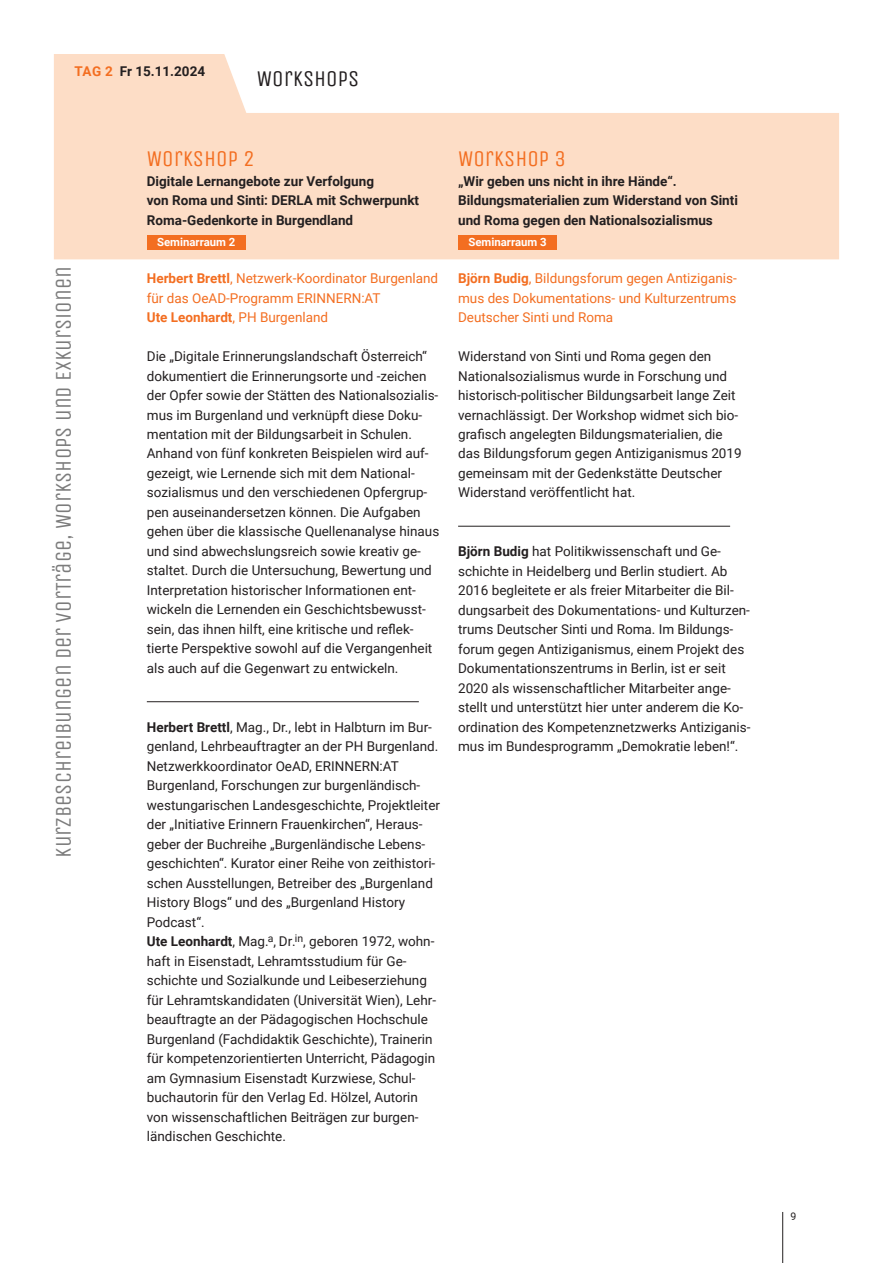
<style>
.page{position:relative;width:893px;height:1263px;background:#fff}
.page>*{position:absolute;margin:0;border:0;box-sizing:border-box;transform-origin:0 0}
.t1{font:22.5px "Unica One";color:#7c7c7c}
.t2{font:22.5px "Unica One";color:#f36e21}
.t3{font:22.5px "Unica One";color:#231f20}
.t4{font:13.5px/19.5px "Roboto";color:#231f20}
.t5{font:700 13.5px/19.5px "Roboto";color:#231f20}
.t6{font:13.5px/19.5px "Roboto";color:#f36e21}
.t7{font:700 11.4px "Roboto";color:#fff}
.t8{font:10.5px "Roboto";color:#231f20}
.s1{color:#f36e21}
.s2{font-weight:700}
</style>
<div class="page">
<hr style="left:782px;top:1212px;width:1px;height:51px;background:#231f20">
<svg style="left:54px;top:54px;width:785px;height:205px;fill:#fdddc6"></svg>
<hr style="left:147px;top:701px;width:272px;height:1px;background:#231f20">
<hr style="left:458px;top:526px;width:272px;height:1px;background:#231f20">
<div style="left:147px;top:235px;width:99px;height:15px;background:#f36e21"></div>
<div style="left:458px;top:235px;width:99px;height:15px;background:#f36e21"></div>
<p class="t5" style="left:75px;top:61px;width:132px"><span class="s1">TAG 2</span> Fr 15.11.2024</p>
<h1 class="t3" style="left:257px;top:65px;width:104px">WORKSHOPS</h1>
<h1 class="t2" style="left:147px;top:145px;width:109px">WORKSHOP 2</h1>
<p class="t5" style="left:147px;top:170px;width:274px">Digitale Lernangebote zur Verfolgung<br>von Roma und Sinti: DERLA mit Schwerpunkt<br>Roma-Gedenkorte in Burgendland</p>
<h1 class="t2" style="left:458px;top:145px;width:109px">WORKSHOP 3</h1>
<p class="t5" style="left:458px;top:170px;width:281px">„Wir geben uns nicht in ihre Hände“.<br>Bildungsmaterialien zum Widerstand von Sinti und Roma gegen den Nationalsozialismus</p>
<h1 class="t1" style="left:50px;top:858px;width:593px;rotate:-90deg">KURZBESCHREIBUNGEN DER VORTRÄGE, WORKSHOPS UND EXKURSIONEN</h1>
<p class="t7" style="left:157px;top:234px;width:80px">Seminarraum 2</p>
<p class="t7" style="left:468px;top:234px;width:80px">Seminarraum 3</p>
<p class="t6" style="left:147px;top:268px;width:293px"><span class="s2">Herbert Brettl</span>, Netzwerk-Koordinator Burgenland für das OeAD-Programm ERINNERN:AT<br><span class="s2">Ute Leonhardt</span>, PH Burgenland</p>
<p class="t4" style="left:147px;top:346px;width:294px">Die „Digitale Erinnerungslandschaft Österreich“ dokumentiert die Erinnerungsorte und -zeichen der Opfer sowie der Stätten des Nationalsozialis&shy;mus im Burgenland und verknüpft diese Doku&shy;mentation mit der Bildungsarbeit in Schulen.<br>Anhand von fünf konkreten Beispielen wird auf&shy;gezeigt, wie Lernende sich mit dem National&shy;sozialismus und den verschiedenen Opfergrup&shy;pen auseinandersetzen können. Die Aufgaben gehen über die klassische Quellenanalyse hinaus und sind abwechslungsreich sowie kreativ ge&shy;staltet. Durch die Untersuchung, Bewertung und Interpretation historischer Informationen ent&shy;wickeln die Lernenden ein Geschichtsbewusst&shy;sein, das ihnen hilft, eine kritische und reflek&shy;tierte Perspektive sowohl auf die Vergangenheit als auch auf die Gegenwart zu entwickeln.</p>
<p class="t4" style="left:147px;top:716px;width:295px"><span class="s2">Herbert Brettl</span>, Mag., Dr., lebt in Halbturn im Bur&shy;genland, Lehrbeauftragter an der PH Burgenland.<br>Netzwerkkoordinator OeAD, ERINNERN:AT Burgenland, Forschungen zur burgenländisch&shy;westungarischen Landesgeschichte, Projektleiter der „Initiative Erinnern Frauenkirchen“, Heraus&shy;geber der Buchreihe „Burgenländische Lebens&shy;geschichten“. Kurator einer Reihe von zeithistori&shy;schen Ausstellungen, Betreiber des „Burgenland History Blogs“ und des „Burgenland History Podcast“.<br><span class="s2">Ute Leonhardt</span>, Mag.<sup>a</sup>, Dr.<sup>in</sup>, geboren 1972, wohn&shy;haft in Eisenstadt, Lehramtsstudium für Ge&shy;schichte und Sozialkunde und Leibeserziehung für Lehramtskandidaten (Universität Wien), Lehr&shy;beauftragte an der Pädagogischen Hochschule Burgenland (Fachdidaktik Geschichte), Trainerin für kompetenzorientierten Unterricht, Pädagogin am Gymnasium Eisenstadt Kurzwiese, Schul&shy;buchautorin für den Verlag Ed. Hölzel, Autorin von wissenschaftlichen Beiträgen zur burgen&shy;ländischen Geschichte.</p>
<p class="t6" style="left:458px;top:268px;width:280px;text-align:justify"><span class="s2">Björn Budig</span>, Bildungsforum gegen Antiziganis&shy;mus des Dokumentations- und Kulturzentrums Deutscher Sinti und Roma</p>
<p class="t4" style="left:458px;top:346px;width:285px">Widerstand von Sinti und Roma gegen den Nationalsozialismus wurde in Forschung und historisch-politischer Bildungsarbeit lange Zeit vernachlässigt. Der Workshop widmet sich bio&shy;grafisch angelegten Bildungsmaterialien, die das Bildungsforum gegen Antiziganismus 2019 gemeinsam mit der Gedenkstätte Deutscher Widerstand veröffentlicht hat.</p>
<p class="t4" style="left:458px;top:541px;width:294px"><span class="s2">Björn Budig</span> hat Politikwissenschaft und Ge&shy;schichte in Heidelberg und Berlin studiert. Ab 2016 begleitete er als freier Mitarbeiter die Bil&shy;dungsarbeit des Dokumentations- und Kulturzen&shy;trums Deutscher Sinti und Roma. Im Bildungs&shy;forum gegen Antiziganismus, einem Projekt des Dokumentationszentrums in Berlin, ist er seit 2020 als wissenschaftlicher Mitarbeiter ange&shy;stellt und unterstützt hier unter anderem die Ko&shy;ordination des Kompetenznetzwerks Antiziganis&shy;mus im Bundesprogramm „Demokratie leben!“.</p>
<p class="t8" style="left:790px;top:1209px;width:7px">9</p>
</div>
